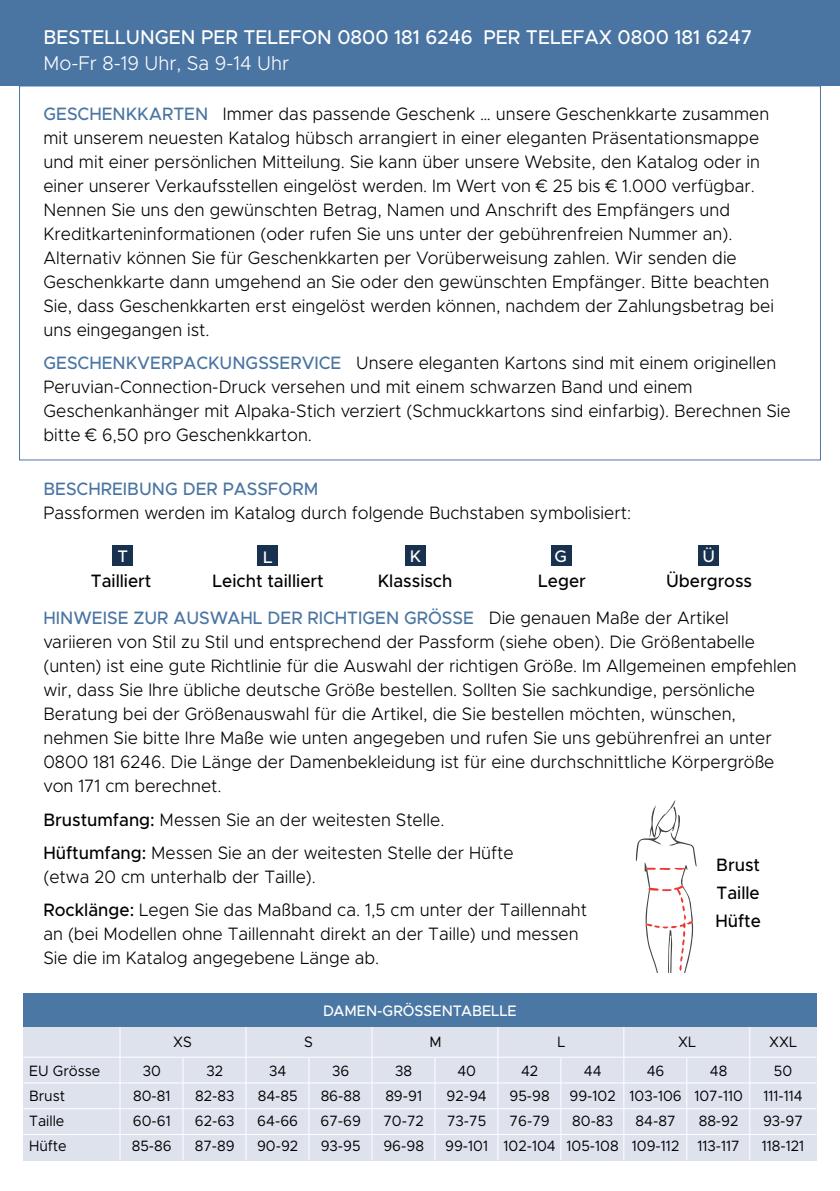
<style>
.page{position:relative;width:840px;height:1191px;background:#fff}
.page>*{position:absolute;margin:0;border:0;box-sizing:border-box;transform-origin:0 0}
.t1{font:500 20px/26px "Metropolis";color:#fff;scale:.95 1}
.t2{font:300 18px/24px "Metropolis";color:#000;scale:.95 1}
.t3{font:500 18px "Metropolis";color:#000;scale:.95 1}
.t4{font:500 16.8px "Metropolis";color:#fff}
.t5{font:500 15.2px "Metropolis";color:#fff;scale:.95 1}
.t6{font:15px "Metropolis";color:#000;scale:.95 1}
.s1{font-weight:300}
.s2{font-weight:500;color:#4a75a3}
.s3{font-weight:500}
</style>
<div class="page">
<div style="left:112px;top:545px;width:21px;height:21px;background:#18314e"></div>
<div style="left:257px;top:545px;width:21px;height:21px;background:#18314e"></div>
<div style="left:405px;top:545px;width:21px;height:21px;background:#18314e"></div>
<div style="left:550px;top:545px;width:21px;height:21px;background:#18314e"></div>
<div style="left:697px;top:545px;width:21px;height:21px;background:#18314e"></div>
<svg style="left:635px;top:800px;width:61px;height:173px"></svg>
<div style="left:23px;top:1026px;width:793px;height:134px;background:#dde2ec"></div>
<hr style="left:23px;top:1056px;width:793px;height:1px;background:#fff">
<hr style="left:23px;top:1082px;width:793px;height:1px;background:#fff">
<hr style="left:23px;top:1108px;width:793px;height:1px;background:#fff">
<hr style="left:23px;top:1134px;width:793px;height:1px;background:#fff">
<hr style="left:119px;top:1025px;width:1px;height:135px;background:#fff">
<hr style="left:245px;top:1025px;width:1px;height:135px;background:#fff">
<hr style="left:182px;top:1057px;width:1px;height:103px;background:#fff">
<hr style="left:308px;top:1057px;width:1px;height:103px;background:#fff">
<hr style="left:434px;top:1057px;width:1px;height:103px;background:#fff">
<hr style="left:560px;top:1057px;width:1px;height:103px;background:#fff">
<hr style="left:686px;top:1057px;width:1px;height:103px;background:#fff">
<hr style="left:371px;top:1025px;width:1px;height:135px;background:#fff">
<hr style="left:497px;top:1025px;width:1px;height:135px;background:#fff">
<hr style="left:623px;top:1025px;width:1px;height:135px;background:#fff">
<hr style="left:748px;top:1025px;width:1px;height:135px;background:#fff">
<div style="left:23px;top:993px;width:793px;height:33px;background:#4a77a4"></div>
<div style="left:0;top:0;width:839px;height:85px;background:#4a75a3"></div>
<p class="t1" style="left:43px;top:24px;width:747px">BESTELLUNGEN PER TELEFON 0800 181 6246 PER TELEFAX 0800 181 6247<br><span class="s1">Mo-Fr 8-19 Uhr, Sa 9-14 Uhr</span></p>
<p class="t2" style="left:43px;top:101px;width:770px"><span class="s2">GESCHENKKARTEN</span> Immer das passende Geschenk … unsere Geschenkkarte zusammen mit unserem neuesten Katalog hübsch arrangiert in einer eleganten Präsentationsmappe und mit einer persönlichen Mitteilung. Sie kann über unsere Website, den Katalog oder in einer unserer Verkaufsstellen eingelöst werden. Im Wert von € 25 bis € 1.000 verfügbar.<br>Nennen Sie uns den gewünschten Betrag, Namen und Anschrift des Empfängers und Kreditkarteninformationen (oder rufen Sie uns unter der gebührenfreien Nummer an).<br>Alternativ können Sie für Geschenkkarten per Vorüberweisung zahlen. Wir senden die Geschenkkarte dann umgehend an Sie oder den gewünschten Empfänger. Bitte beachten Sie, dass Geschenkkarten erst eingelöst werden können, nachdem der Zahlungsbetrag bei uns eingegangen ist.</p>
<p class="t2" style="left:43px;top:350px;width:787px"><span class="s2">GESCHENKVERPACKUNGSSERVICE</span> Unsere eleganten Kartons sind mit einem originellen Peruvian-Connection-Druck versehen und mit einem schwarzen Band und einem Geschenkanhänger mit Alpaka-Stich verziert (Schmuckkartons sind einfarbig). Berechnen Sie bitte € 6,50 pro Geschenkkarton.</p>
<p class="t2" style="left:43px;top:477px;width:619px"><span class="s2">BESCHREIBUNG DER PASSFORM<br></span>Passformen werden im Katalog durch folgende Buchstaben symbolisiert:</p>
<p class="t4" style="left:117px;top:546px;width:12px">T</p>
<p class="t3" style="left:91px;top:569px;width:65px">Tailliert</p>
<p class="t4" style="left:263px;top:546px;width:11px">L</p>
<p class="t3" style="left:212px;top:569px;width:118px">Leicht tailliert</p>
<p class="t4" style="left:409px;top:546px;width:13px">K</p>
<p class="t3" style="left:377px;top:569px;width:80px">Klassisch</p>
<p class="t4" style="left:554px;top:546px;width:14px">G</p>
<p class="t3" style="left:538px;top:569px;width:52px">Leger</p>
<p class="t4" style="left:702px;top:546px;width:14px">Ü</p>
<p class="t3" style="left:665px;top:569px;width:92px">Übergross</p>
<p class="t2" style="left:43px;top:606px;width:794px"><span class="s2">HINWEISE ZUR AUSWAHL DER RICHTIGEN GRÖSSE</span> Die genauen Maße der Artikel variieren von Stil zu Stil und entsprechend der Passform (siehe oben). Die Größentabelle (unten) ist eine gute Richtlinie für die Auswahl der richtigen Größe. Im Allgemeinen empfehlen wir, dass Sie Ihre übliche deutsche Größe bestellen. Sollten Sie sachkundige, persönliche Beratung bei der Größenauswahl für die Artikel, die Sie bestellen möchten, wünschen, nehmen Sie bitte Ihre Maße wie unten angegeben und rufen Sie uns gebührenfrei an unter 0800 181 6246. Die Länge der Damenbekleidung ist für eine durchschnittliche Körpergröße von 171 cm berechnet.</p>
<p class="t2" style="left:43px;top:807px;width:423px"><span class="s3">Brustumfang:</span> Messen Sie an der weitesten Stelle.</p>
<p class="t2" style="left:43px;top:840px;width:496px"><span class="s3">Hüftumfang:</span> Messen Sie an der weitesten Stelle der Hüfte (etwa 20 cm unterhalb der Taille).</p>
<p class="t2" style="left:43px;top:897px;width:573px"><span class="s3">Rocklänge:</span> Legen Sie das Maßband ca. 1,5 cm unter der Taillennaht an (bei Modellen ohne Taillennaht direkt an der Taille) und messen<br>Sie die im Katalog angegebene Länge ab.</p>
<p class="t3" style="left:715px;top:854px;width:48px">Brust</p>
<p class="t3" style="left:716px;top:881px;width:47px">Taille</p>
<p class="t3" style="left:715px;top:909px;width:49px">Hüfte</p>
<p class="t6" style="left:29px;top:1061px;width:76px">EU Grösse</p>
<p class="t6" style="left:29px;top:1086px;width:39px">Brust</p>
<p class="t6" style="left:29px;top:1111px;width:39px">Taille</p>
<p class="t6" style="left:29px;top:1136px;width:41px">Hüfte</p>
<p class="t6" style="left:173px;top:1032px;width:21px">XS</p>
<p class="t6" style="left:143px;top:1061px;width:21px">30</p>
<p class="t6" style="left:133px;top:1086px;width:41px">80-81</p>
<p class="t6" style="left:133px;top:1111px;width:41px">60-61</p>
<p class="t6" style="left:132px;top:1136px;width:44px">85-86</p>
<p class="t6" style="left:206px;top:1061px;width:19px">32</p>
<p class="t6" style="left:195px;top:1086px;width:43px">82-83</p>
<p class="t6" style="left:195px;top:1111px;width:43px">62-63</p>
<p class="t6" style="left:195px;top:1136px;width:44px">87-89</p>
<p class="t5" style="left:323px;top:1000px;width:205px">DAMEN-GRÖSSENTABELLE</p>
<p class="t6" style="left:304px;top:1032px;width:11px">S</p>
<p class="t6" style="left:429px;top:1032px;width:14px">M</p>
<p class="t6" style="left:557px;top:1032px;width:10px">L</p>
<p class="t6" style="left:677px;top:1032px;width:20px">XL</p>
<p class="t6" style="left:768px;top:1032px;width:31px">XXL</p>
<p class="t6" style="left:269px;top:1061px;width:20px">34</p>
<p class="t6" style="left:257px;top:1086px;width:44px">84-85</p>
<p class="t6" style="left:257px;top:1111px;width:44px">64-66</p>
<p class="t6" style="left:257px;top:1136px;width:45px">90-92</p>
<p class="t6" style="left:332px;top:1061px;width:20px">36</p>
<p class="t6" style="left:320px;top:1086px;width:44px">86-88</p>
<p class="t6" style="left:320px;top:1111px;width:44px">67-69</p>
<p class="t6" style="left:320px;top:1136px;width:44px">93-95</p>
<p class="t6" style="left:395px;top:1061px;width:19px">38</p>
<p class="t6" style="left:385px;top:1086px;width:40px">89-91</p>
<p class="t6" style="left:383px;top:1111px;width:44px">70-72</p>
<p class="t6" style="left:383px;top:1136px;width:44px">96-98</p>
<p class="t6" style="left:457px;top:1061px;width:21px">40</p>
<p class="t6" style="left:446px;top:1086px;width:44px">92-94</p>
<p class="t6" style="left:447px;top:1111px;width:43px">73-75</p>
<p class="t6" style="left:445px;top:1136px;width:47px">99-101</p>
<p class="t6" style="left:520px;top:1061px;width:20px">42</p>
<p class="t6" style="left:509px;top:1086px;width:44px">95-98</p>
<p class="t6" style="left:509px;top:1111px;width:44px">76-79</p>
<p class="t6" style="left:503px;top:1136px;width:57px">102-104</p>
<p class="t6" style="left:583px;top:1061px;width:20px">44</p>
<p class="t6" style="left:569px;top:1086px;width:50px">99-102</p>
<p class="t6" style="left:572px;top:1111px;width:44px">80-83</p>
<p class="t6" style="left:566px;top:1136px;width:56px">105-108</p>
<p class="t6" style="left:646px;top:1061px;width:20px">46</p>
<p class="t6" style="left:629px;top:1086px;width:56px">103-106</p>
<p class="t6" style="left:635px;top:1111px;width:44px">84-87</p>
<p class="t6" style="left:631px;top:1136px;width:51px">109-112</p>
<p class="t6" style="left:709px;top:1061px;width:20px">48</p>
<p class="t6" style="left:694px;top:1086px;width:53px">107-110</p>
<p class="t6" style="left:698px;top:1111px;width:43px">88-92</p>
<p class="t6" style="left:697px;top:1136px;width:46px">113-117</p>
<p class="t6" style="left:773px;top:1061px;width:21px">50</p>
<p class="t6" style="left:763px;top:1086px;width:43px">111-114</p>
<p class="t6" style="left:762px;top:1111px;width:44px">93-97</p>
<p class="t6" style="left:761px;top:1136px;width:46px">118-121</p>
</div>
